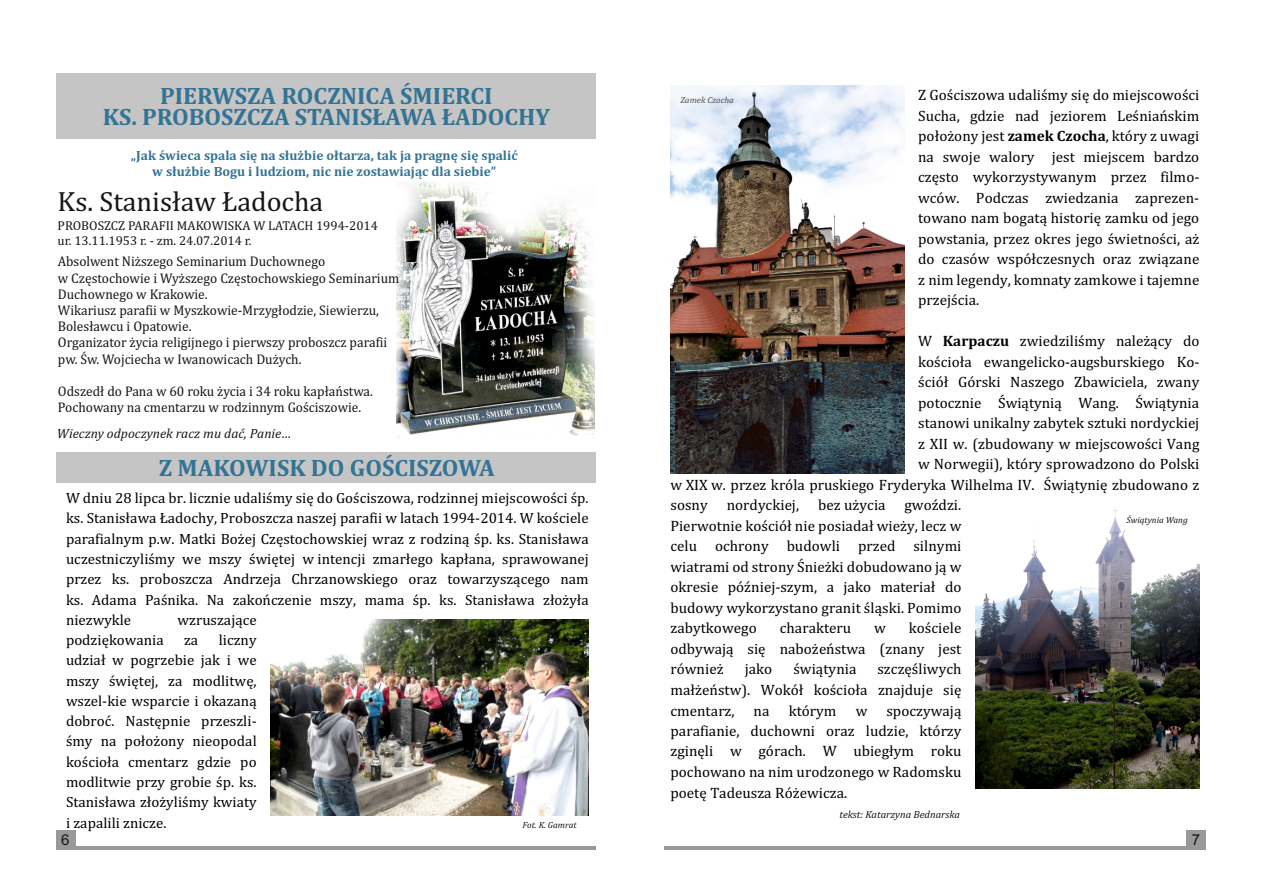
<style>
.page{position:relative;width:1263px;height:893px;background:#fff}
.page>*{position:absolute;margin:0;border:0;box-sizing:border-box;transform-origin:0 0}
.t1{font:28.05px "Cambria";color:#151616}
.t2{font:700 24px/20.5px "Cambria";color:#337394;text-align:center}
.t3{font:15.15px/20.5px "Cambria";color:#000;text-align:justify}
.t4{font:15px/20.2px "Cambria";color:#000;text-align:justify}
.t5{font:15px "Arial";color:#151616}
.t6{font:14.1px/16.2px "Cambria";color:#151616;scale:.96 1}
.t7{font:700 13.5px/15.9px "Cambria";color:#337394;text-align:center}
.t8{font:italic 13.5px "Cambria";color:#151616}
.t9{font:13.05px/15.1px "Cambria";color:#151616}
.t10{font:italic 10.5px "Cambria";color:#151616}
.t11{font:italic 9px "Cambria";color:#151616}
.t12{font:italic 9px "Cambria";color:#4e4e4d}
.s1{font-weight:700}
</style>
<div class="page">
<hr style="left:75px;top:846px;width:521px;height:3px;background:#999">
<div style="left:56px;top:830px;width:19px;height:19px;background:#999"></div>
<div style="left:57px;top:73px;width:539px;height:65px;background:#c5c5c5"></div>
<div style="left:56px;top:452px;width:540px;height:30px;background:#c5c5c5"></div>
<img style="left:396px;top:181px;width:198px;height:257px">
<img style="left:270px;top:619px;width:319px;height:196px">
<div style="left:1186px;top:830px;width:19px;height:20px;background:#999"></div>
<hr style="left:664px;top:846px;width:522px;height:4px;background:#999">
<img style="left:670px;top:85px;width:235px;height:388px">
<img style="left:975px;top:508px;width:224px;height:280px">
<h2 class="t2" style="left:103px;top:87px;width:449px">PIERWSZA ROCZNICA ŚMIERCI<br>KS. PROBOSZCZA STANISŁAWA ŁADOCHY</h2>
<p class="t7" style="left:131px;top:149px;width:388px">„Jak świeca spala się na służbie ołtarza, tak ja pragnę się spalić w służbie Bogu i ludziom, nic nie zostawiając dla siebie”</p>
<h1 class="t1" style="left:58px;top:189px;width:267px">Ks. Stanisław Ładocha</h1>
<p class="t9" style="left:58px;top:218px;width:322px">PROBOSZCZ PARAFII MAKOWISKA W LATACH 1994-2014 ur. 13.11.1953 r. - zm. 24.07.2014 r.</p>
<p class="t6" style="left:58px;top:254px;width:280px">Absolwent Niższego Seminarium Duchownego</p>
<p class="t6" style="left:58px;top:271px;width:357px">w Częstochowie i Wyższego Częstochowskiego Seminarium Duchownego w Krakowie.<br>Wikariusz parafii w Myszkowie-Mrzygłodzie, Siewierzu, Bolesławcu i Opatowie.<br>Organizator życia religijnego i pierwszy proboszcz parafii pw. Św. Wojciecha w Iwanowicach Dużych.</p>
<p class="t6" style="left:58px;top:384px;width:330px">Odszedł do Pana w 60 roku życia i 34 roku kapłaństwa.<br>Pochowany na cmentarzu w rodzinnym Gościszowie.</p>
<p class="t8" style="left:57px;top:427px;width:236px">Wieczny odpoczynek racz mu dać, Panie…</p>
<h2 class="t2" style="left:159px;top:459px;width:338px">Z MAKOWISK DO GOŚCISZOWA</h2>
<p class="t4" style="left:66px;top:489px;width:524px">W dniu 28 lipca br. licznie udaliśmy się do Gościszowa, rodzinnej miejscowości śp. ks. Stanisława Ładochy, Proboszcza naszej parafii w latach 1994-2014. W kościele parafialnym p.w. Matki Bożej Częstochowskiej wraz z rodziną śp. ks. Stanisława uczestniczyliśmy we mszy świętej w intencji zmarłego kapłana, sprawowanej przez ks. proboszcza Andrzeja Chrzanowskiego oraz towarzyszącego nam ks. Adama Paśnika. Na zakończenie mszy, mama śp. ks. Stanisława złożyła niezwykle</p>
<p class="t4" style="left:178px;top:610px;width:81px">wzruszające</p>
<p class="t4" style="left:66px;top:631px;width:192px;text-indent:153px">liczny udział w pogrzebie jak i we mszy świętej, za modlitwę, wszel-kie wsparcie i okazaną dobroć. Następnie przeszli&shy;śmy na położony nieopodal kościoła cmentarz gdzie po modlitwie przy grobie śp. ks.<br>Stanisława złożyliśmy kwiaty i zapalili znicze.</p>
<p class="t4" style="left:66px;top:631px;width:99px">podziękowania</p>
<p class="t4" style="left:184px;top:631px;width:16px">za</p>
<p class="t5" style="left:61px;top:834px;width:10px">6</p>
<p class="t11" style="left:523px;top:821px;width:55px">Fot. K. Gamrat</p>
<p class="t3" style="left:918px;top:86px;width:283px">Z Gościszowa udaliśmy się do miejscowości Sucha, gdzie nad jeziorem Leśniańskim położony jest <span class="s1">zamek Czocha</span>, który z uwagi na swoje walory jest miejscem bardzo często wykorzystywanym przez filmo&shy;wców. Podczas zwiedzania zaprezen&shy;towano nam bogatą historię zamku od jego powstania, przez okres jego świetności, aż do czasów współczesnych oraz związane z nim legendy, komnaty zamkowe i tajemne przejścia.</p>
<p class="t3" style="left:918px;top:332px;width:283px">W <span class="s1">Karpaczu</span> zwiedziliśmy należący do</p>
<p class="t3" style="left:918px;top:352px;width:283px">kościoła ewangelicko-augsburskiego Ko-</p>
<p class="t3" style="left:918px;top:373px;width:283px">ściół Górski Naszego Zbawiciela, zwany</p>
<p class="t3" style="left:918px;top:393px;width:283px">potocznie Świątynią Wang. Świątynia</p>
<p class="t3" style="left:918px;top:414px;width:283px">stanowi unikalny zabytek sztuki nordyckiej</p>
<p class="t3" style="left:918px;top:434px;width:283px">z XII w. (zbudowany w miejscowości Vang</p>
<p class="t3" style="left:918px;top:455px;width:283px">w Norwegii), który sprowadzono do Polski</p>
<p class="t3" style="left:670px;top:475px;width:530px">w XIX w. przez króla pruskiego Fryderyka Wilhelma IV. Świątynię zbudowano z</p>
<p class="t3" style="left:670px;top:496px;width:39px">sosny</p>
<p class="t3" style="left:727px;top:496px;width:74px">nordyckiej,</p>
<p class="t12" style="left:680px;top:96px;width:55px">Zamek Czocha</p>
<p class="t3" style="left:670px;top:496px;width:292px;text-indent:148px">bez użycia gwoździ.<br>Pierwotnie kościół nie posiadał wieży, lecz w celu ochrony budowli przed silnymi wiatrami od strony Śnieżki dobudowano ją w okresie później-szym, a jako materiał do budowy wykorzystano granit śląski. Pomimo zabytkowego</p>
<p class="t11" style="left:1127px;top:516px;width:63px">Świątynia Wang</p>
<p class="t3" style="left:670px;top:619px;width:293px;text-indent:238px">kościele odbywają się nabożeństwa (znany jest również</p>
<p class="t3" style="left:780px;top:619px;width:73px">charakteru</p>
<p class="t3" style="left:874px;top:619px;width:13px">w</p>
<p class="t3" style="left:670px;top:660px;width:293px;text-indent:207px">szczęśliwych małżeństw). Wokół kościoła znajduje się cmentarz,</p>
<p class="t3" style="left:745px;top:660px;width:29px">jako</p>
<p class="t3" style="left:793px;top:660px;width:64px">świątynia</p>
<p class="t3" style="left:754px;top:701px;width:17px">na</p>
<p class="t3" style="left:789px;top:701px;width:49px">którym</p>
<p class="t3" style="left:856px;top:701px;width:13px">w</p>
<p class="t3" style="left:670px;top:701px;width:292px;text-indent:216px">spoczywają parafianie, duchowni oraz ludzie, którzy zginęli w górach. W ubiegłym roku pochowano na nim urodzonego w Radomsku poetę Tadeusza Różewicza.</p>
<p class="t10" style="left:839px;top:809px;width:122px">tekst: Katarzyna Bednarska</p>
<p class="t5" style="left:1192px;top:834px;width:10px">7</p>
</div>
